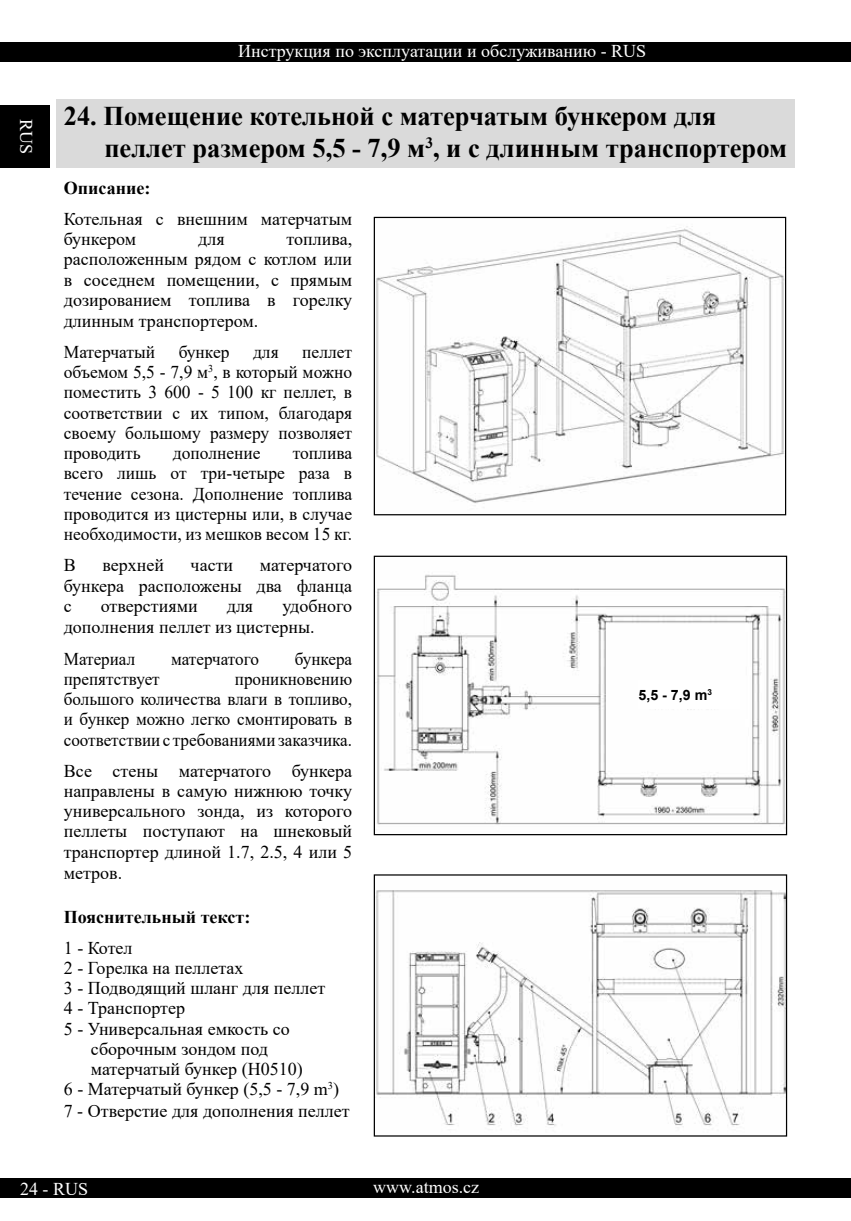
<style>
.page{position:relative;width:851px;height:1221px;background:#fff}
.page>*{position:absolute;margin:0;border:0;box-sizing:border-box;transform-origin:0 0}
.t1{font:700 27px/32.4px "Times New Roman";color:#000}
.t2{font:18px/20.2px "Times New Roman";color:#000;text-align:justify}
.t3{font:18px/20.2px "Times New Roman";color:#000;text-align:justify;scale:.95 1}
.t4{font:18px "Times New Roman";color:#fff}
.t5{font:700 18px "Times New Roman";color:#000}
.t6{font:700 14.25px "Arial";color:#000}
</style>
<div class="page">
<div style="left:0;top:43px;width:850px;height:19px;background:#000"></div>
<div style="left:0;top:105px;width:50px;height:63px;background:#000"></div>
<div style="left:0;top:1178px;width:850px;height:20px;background:#000"></div>
<div style="left:57px;top:99px;width:737px;height:69px;background:#dadada"></div>
<img style="left:376px;top:226px;width:408px;height:277px">
<div style="left:373px;top:217px;width:413px;height:298px;border:1px solid #000"></div>
<img style="left:375px;top:890px;width:410px;height:240px">
<div style="left:373px;top:874px;width:414px;height:262px;border:1px solid #000"></div>
<img style="left:377px;top:574px;width:408px;height:251px">
<div style="left:373px;top:555px;width:414px;height:280px;border:1px solid #000"></div>
<div style="left:638px;top:680px;width:101px;height:28px;background:#fff"></div>
<p class="t4" style="left:39px;top:119px;width:37px;rotate:90deg">RUS</p>
<p class="t4" style="left:238px;top:39px;width:409px">Инструкция по эксплуатации и обслуживанию - RUS</p>
<h1 class="t1" style="left:104px;top:99px;width:684px;text-indent:-41px">24. Помещение котельной с матерчатым бункером для пеллет размером 5,5 - 7,9 м<sup>3</sup>, и с длинным транспортером</h1>
<p class="t5" style="left:64px;top:175px;width:88px">Описание:</p>
<p class="t2" style="left:64px;top:208px;width:290px">Котельная с внешним матерчатым бункером</p>
<p class="t2" style="left:64px;top:228px;width:290px;text-indent:223px">топлива, расположенным рядом с котлом или в соседнем помещении, с прямым дозированием топлива в горелку длинным транспортером.</p>
<p class="t2" style="left:64px;top:341px;width:93px">Матерчатый</p>
<p class="t2" style="left:179px;top:341px;width:52px">бункер</p>
<p class="t2" style="left:253px;top:341px;width:27px">для</p>
<p class="t2" style="left:198px;top:228px;width:28px">для</p>
<p class="t2" style="left:64px;top:341px;width:290px;text-indent:238px">пеллет объемом 5,5 - 7,9 м<sup>3</sup>, в который можно поместить 3 600 - 5 100 кг пеллет, в соответствии с их типом, благодаря своему большому размеру позволяет проводить</p>
<p class="t2" style="left:173px;top:442px;width:89px">дополнение</p>
<p class="t2" style="left:64px;top:442px;width:290px;text-indent:229px">топлива всего лишь от три-четыре раза в течение сезона. Дополнение топлива проводится из цистерны или, в случае необходимости, из мешков весом 15 кг.</p>
<p class="t2" style="left:64px;top:554px;width:14px">В</p>
<p class="t2" style="left:102px;top:554px;width:63px">верхней</p>
<p class="t2" style="left:191px;top:554px;width:44px">части</p>
<p class="t2" style="left:64px;top:554px;width:290px;text-indent:196px">матерчатого бункера расположены два фланца с</p>
<p class="t2" style="left:64px;top:594px;width:290px;line-height:21.6px;text-indent:218px">удобного дополнения пеллет из цистерны.</p>
<p class="t3" style="left:64px;top:647px;width:77px">Материал</p>
<p class="t3" style="left:171px;top:647px;width:94px">матерчатого</p>
<p class="t3" style="left:295px;top:647px;width:62px">бункера</p>
<p class="t3" style="left:64px;top:668px;width:102px">препятствует</p>
<p class="t2" style="left:101px;top:595px;width:98px">отверстиями</p>
<p class="t2" style="left:227px;top:595px;width:28px">для</p>
<p class="t3" style="left:64px;top:668px;width:305px;text-indent:171px">проникновению большого количества влаги в топливо, и бункер можно легко смонтировать в соответствии с требованиями заказчика.</p>
<p class="t2" style="left:64px;top:759px;width:290px">Все стены матерчатого бункера направлены в самую нижнюю точку универсального зонда, из которого пеллеты поступают на шнековый транспортер длиной 1.7, 2.5, 4 или 5 метров.</p>
<p class="t5" style="left:64px;top:903px;width:188px">Пояснительный текст:</p>
<p class="t2" style="left:64px;top:936px;width:70px">1 - Котел</p>
<p class="t2" style="left:64px;top:957px;width:181px">2 - Горелка на пеллетах</p>
<p class="t2" style="left:64px;top:977px;width:263px">3 - Подводящий шланг для пеллет</p>
<p class="t2" style="left:64px;top:997px;width:123px">4 - Транспортер</p>
<p class="t2" style="left:64px;top:1017px;width:227px">5 - Универсальная емкость со</p>
<p class="t2" style="left:91px;top:1038px;width:179px">сборочным зондом под</p>
<p class="t2" style="left:91px;top:1058px;width:213px">матерчатый бункер (H0510)</p>
<p class="t2" style="left:64px;top:1078px;width:277px">6 - Матерчатый бункер (5,5 - 7,9 m<sup>3</sup>)</p>
<p class="t2" style="left:64px;top:1100px;width:287px">7 - Отверстие для дополнения пеллет</p>
<p class="t6" style="left:638px;top:684px;width:75px">5,5 - 7,9 m<sup>3</sup></p>
<p class="t4" style="left:20px;top:1175px;width:70px">24 - RUS</p>
<p class="t4" style="left:373px;top:1173px;width:107px">www.atmos.cz</p>
</div>
